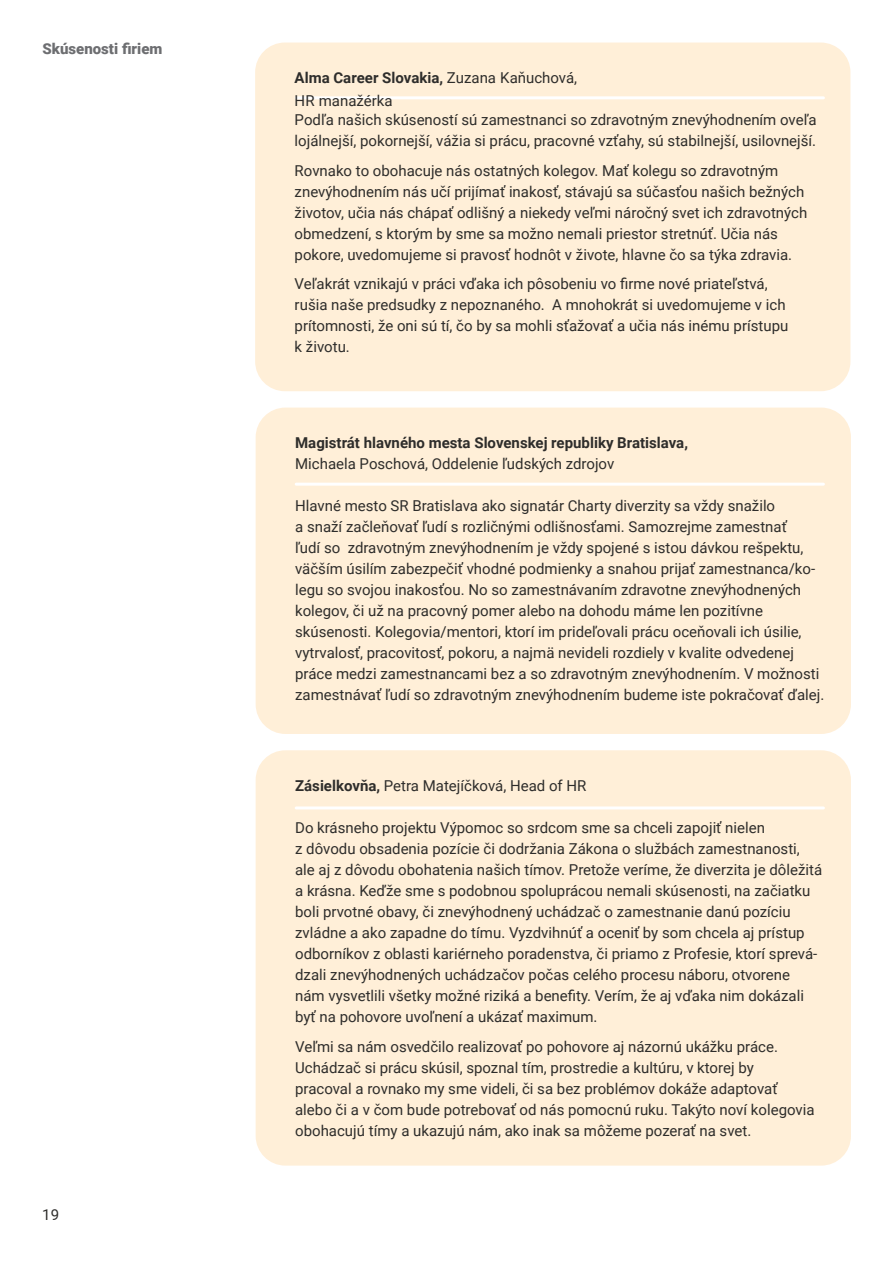
<style>
.page{position:relative;width:893px;height:1263px;background:#fff}
.page>*{position:absolute;margin:0;border:0;box-sizing:border-box;transform-origin:0 0}
.zakladny_text_bez_od{font:15px/21px "Roboto";color:#2e2d2b}
.zakladny_text_bez_od-2{font:700 15px/21px "Roboto";color:#2e2d2b}
.zakladny_text_bez_od-3{font:900 15px "Roboto";color:#6d6e71}
.s1{font-weight:700}
.s2{font-weight:400}
</style>
<div class="page">
<div style="left:255px;top:43px;width:595px;height:348px;background:#ffefd8;border-radius:30px"></div>
<hr style="left:296px;top:96px;width:527px;height:3px;background:#fff">
<div style="left:256px;top:408px;width:595px;height:326px;background:#ffefd8;border-radius:30px"></div>
<div style="left:256px;top:750px;width:595px;height:415px;background:#ffefd8;border-radius:30px"></div>
<hr style="left:296px;top:483px;width:527px;height:3px;background:#fff">
<hr style="left:296px;top:806px;width:527px;height:3px;background:#fff">
<p class="zakladny_text_bez_od-3" style="left:43px;top:38px;width:121px">Skúsenosti firiem</p>
<p class="zakladny_text_bez_od" style="left:42px;top:1204px;width:18px">19</p>
<p class="zakladny_text_bez_od" style="left:295px;top:66px;width:284px;line-height:23px"><span class="s1">Alma Career Slovakia,</span> Zuzana Kaňuchová,<br>HR manažérka</p>
<p class="zakladny_text_bez_od" style="left:295px;top:109px;width:523px">Podľa našich skúseností sú zamestnanci so zdravotným znevýhodnením oveľa lojálnejší, pokornejší, vážia si prácu, pracovné vzťahy, sú stabilnejší, usilovnejší.</p>
<p class="zakladny_text_bez_od" style="left:295px;top:159px;width:514px">Rovnako to obohacuje nás ostatných kolegov. Mať kolegu so zdravotným znevýhodnením nás učí prijímať inakosť, stávajú sa súčasťou našich bežných životov, učia nás chápať odlišný a niekedy veľmi náročný svet ich zdravotných obmedzení, s ktorým by sme sa možno nemali priestor stretnúť. Učia nás pokore, uvedomujeme si pravosť hodnôt v živote, hlavne čo sa týka zdravia.</p>
<p class="zakladny_text_bez_od" style="left:295px;top:273px;width:495px">Veľakrát vznikajú v práci vďaka ich pôsobeniu vo firme nové priateľstvá, rušia naše predsudky z nepoznaného. A mnohokrát si uvedomujeme v ich prítomnosti, že oni sú tí, čo by sa mohli sťažovať a učia nás inému prístupu k životu.</p>
<p class="zakladny_text_bez_od-2" style="left:295px;top:432px;width:394px">Magistrát hlavného mesta Slovenskej republiky Bratislava,<br><span class="s2">Michaela Poschová, Oddelenie ľudských zdrojov</span></p>
<p class="zakladny_text_bez_od" style="left:295px;top:495px;width:531px">Hlavné mesto SR Bratislava ako signatár Charty diverzity sa vždy snažilo<br>a snaží začleňovať ľudí s rozličnými odlišnosťami. Samozrejme zamestnať<br>ľudí so zdravotným znevýhodnením je vždy spojené s istou dávkou rešpektu, väčším úsilím zabezpečiť vhodné podmienky a snahou prijať zamestnanca/ko&shy;legu so svojou inakosťou. No so zamestnávaním zdravotne znevýhodnených kolegov, či už na pracovný pomer alebo na dohodu máme len pozitívne skúsenosti. Kolegovia/mentori, ktorí im prideľovali prácu oceňovali ich úsilie, vytrvalosť, pracovitosť, pokoru, a najmä nevideli rozdiely v kvalite odvedenej práce medzi zamestnancami bez a so zdravotným znevýhodnením. V možnosti zamestnávať ľudí so zdravotným znevýhodnením budeme iste pokračovať ďalej.</p>
<p class="zakladny_text_bez_od" style="left:295px;top:775px;width:293px"><span class="s1">Zásielkovňa,</span> Petra Matejíčková, Head of HR</p>
<p class="zakladny_text_bez_od" style="left:295px;top:817px;width:528px">Do krásneho projektu Výpomoc so srdcom sme sa chceli zapojiť nielen<br>z dôvodu obsadenia pozície či dodržania Zákona o službách zamestnanosti, ale aj z dôvodu obohatenia našich tímov. Pretože veríme, že diverzita je dôležitá a krásna. Keďže sme s podobnou spoluprácou nemali skúsenosti, na začiatku boli prvotné obavy, či znevýhodnený uchádzač o zamestnanie danú pozíciu zvládne a ako zapadne do tímu. Vyzdvihnúť a oceniť by som chcela aj prístup odborníkov z oblasti kariérneho poradenstva, či priamo z Profesie, ktorí sprevá&shy;dzali znevýhodnených uchádzačov počas celého procesu náboru, otvorene nám vysvetlili všetky možné riziká a benefity. Verím, že aj vďaka nim dokázali byť na pohovore uvoľnení a ukázať maximum.</p>
<p class="zakladny_text_bez_od" style="left:295px;top:1035px;width:521px">Veľmi sa nám osvedčilo realizovať po pohovore aj názornú ukážku práce.<br>Uchádzač si prácu skúsil, spoznal tím, prostredie a kultúru, v ktorej by<br>pracoval a rovnako my sme videli, či sa bez problémov dokáže adaptovať alebo či a v čom bude potrebovať od nás pomocnú ruku. Takýto noví kolegovia obohacujú tímy a ukazujú nám, ako inak sa môžeme pozerať na svet.</p>
</div>
